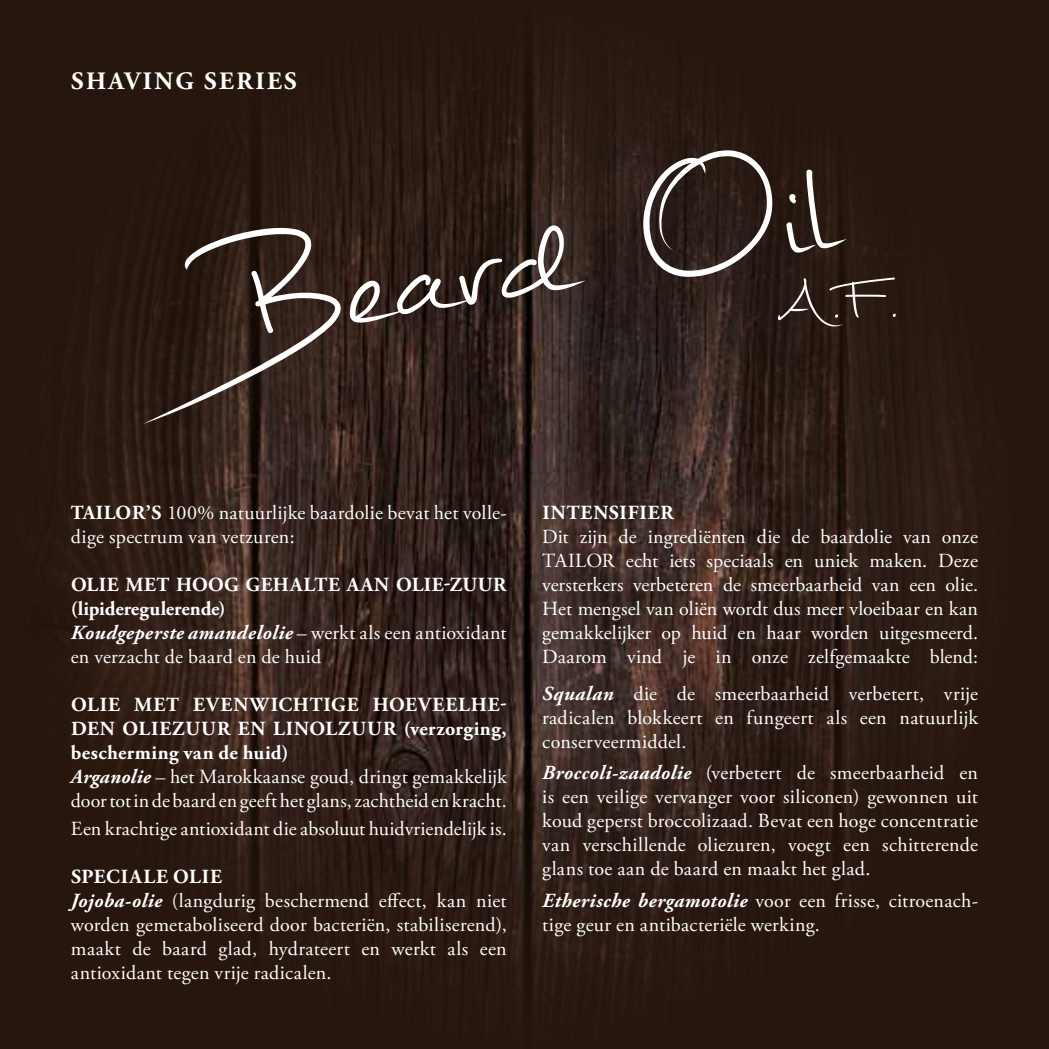
<style>
.page{position:relative;width:1049px;height:1049px;background:#fff}
.page>*{position:absolute;margin:0;border:0;box-sizing:border-box;transform-origin:0 0}
.t1{font:700 25px "Adobe Garamond Pro";letter-spacing:.095em;color:#fff}
.t2{font:20px/24px "Adobe Garamond Pro";letter-spacing:.01em;color:#fff}
.t3{font:700 20px/24px "Adobe Garamond Pro";letter-spacing:.02em;color:#fff}
.t4{font:700 20px "Adobe Garamond Pro";letter-spacing:.045em;color:#fff}
.s1{font-weight:700}
.s2{font-style:italic}
.s3{font-weight:400}
.s4{font-weight:700;font-style:italic}
</style>
<div class="page">
<img style="left:0;top:0;width:1049px;height:1049px">
<div style="left:0;top:577px;width:58px;height:84px;background:#27160d"></div>
<svg style="left:142px;top:227px;width:200px;height:197px;background:#40312a"></svg>
<svg style="left:349px;top:225px;width:237px;height:99px;background:#493b36"></svg>
<svg style="left:642px;top:149px;width:254px;height:178px;background:#3c2e28"></svg>
<p class="t1" style="left:71px;top:67px;width:227px">SHAVING SERIES</p>
<p class="t2" style="left:71px;top:501px;width:437px"><span class="s1">TAILOR’S</span> 100% natuurlijke baardolie bevat het volle&shy;dige spectrum van vetzuren:</p>
<p class="t3" style="left:71px;top:573px;width:437px">OLIE MET HOOG GEHALTE AAN OLIE-ZUUR (lipideregulerende)<br><span class="s2">Koudgeperste amandelolie</span> <span class="s3">– werkt als een antioxidant en verzacht de baard en de huid</span></p>
<p class="t2" style="left:71px;top:693px;width:437px"><span class="s1">OLIE MET EVENWICHTIGE HOEVEELHE-DEN OLIEZUUR EN LINOLZUUR (verzorging, bescherming van de huid)<br></span><span class="s4">Arganolie</span> – het Marokkaanse goud, dringt gemakkelijk door tot in de baard en geeft het glans, zachtheid en kracht.</p>
<p class="t2" style="left:71px;top:817px;width:437px">Een krachtige antioxidant die absoluut huidvriendelijk is.</p>
<p class="t2" style="left:71px;top:865px;width:437px"><span class="s1">SPECIALE OLIE<br></span><span class="s4">Jojoba-olie</span> (langdurig beschermend effect, kan niet worden gemetaboliseerd door bacteriën, stabiliserend), maakt de baard glad, hydrateert en werkt als een antioxidant tegen vrije radicalen.</p>
<p class="t4" style="left:542px;top:501px;width:133px">INTENSIFIER</p>
<p class="t2" style="left:542px;top:525px;width:437px;text-align:justify">Dit zijn de ingrediënten die de baardolie van onze TAILOR echt iets speciaals en uniek maken. Deze versterkers verbeteren de smeerbaarheid van een olie.<br>Het mengsel van oliën wordt dus meer vloeibaar en kan gemakkelijker op huid en haar worden uitgesmeerd.<br>Daarom vind je in onze zelfgemaakte blend:</p>
<p class="t2" style="left:542px;top:682px;width:437px;text-align:justify"><span class="s4">Squalan</span> die de smeerbaarheid verbetert, vrije radicalen blokkeert en fungeert als een natuurlijk conserveermiddel.</p>
<p class="t2" style="left:542px;top:761px;width:437px;text-align:justify"><span class="s4">Broccoli-zaadolie</span> (verbetert de smeerbaarheid en is een veilige vervanger voor siliconen) gewonnen uit koud geperst broccolizaad. Bevat een hoge concentratie van verschillende oliezuren, voegt een schitterende glans toe aan de baard en maakt het glad.</p>
<p class="t2" style="left:542px;top:889px;width:437px"><span class="s4">Etherische bergamotolie</span> voor een frisse, citroenach&shy;tige geur en antibacteriële werking.</p>
</div>
